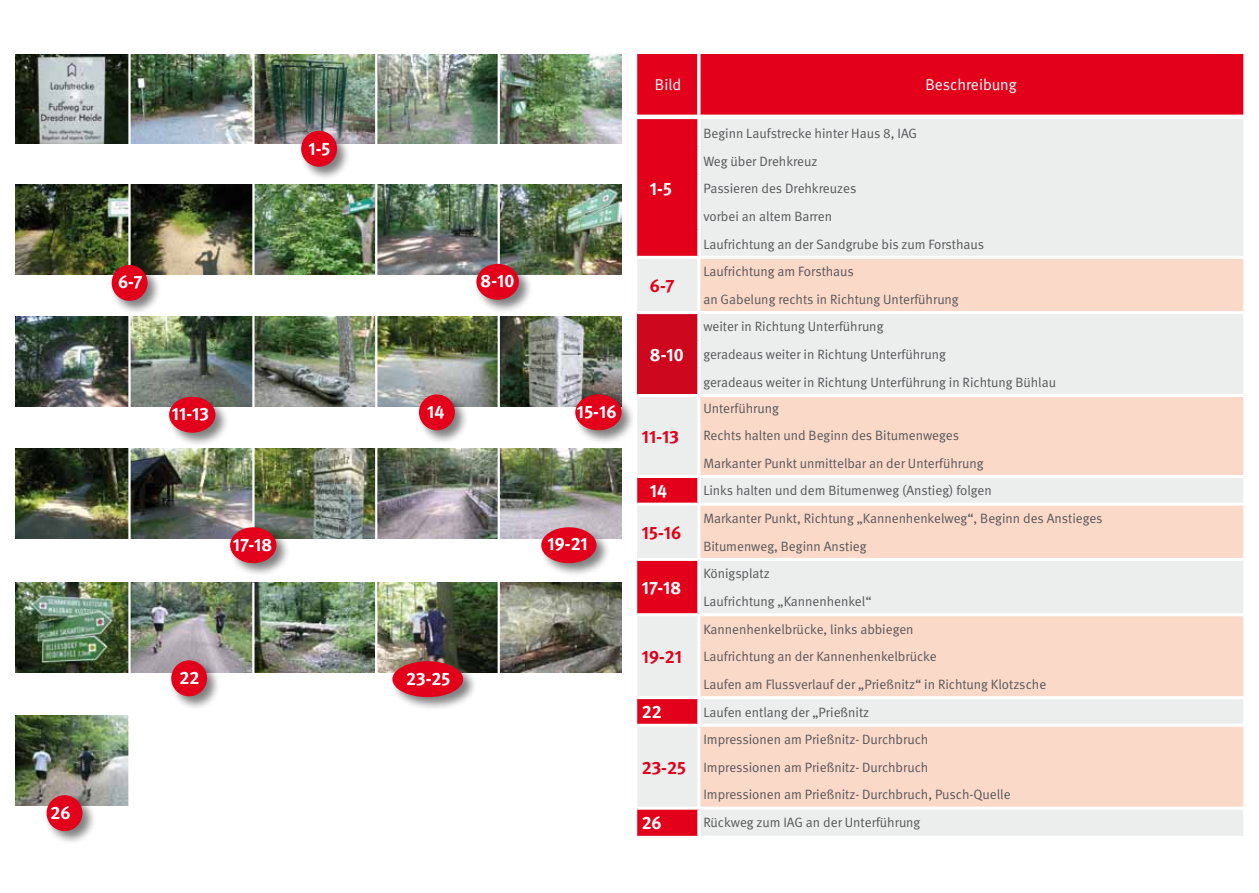
<style>
.page{position:relative;width:1259px;height:893px;background:#fff}
.page>*{position:absolute;margin:0;border:0;box-sizing:border-box;transform-origin:0 0}
.t1{font:700 18px "DGUV Meta";color:#fff}
.t2{font:700 18px "DGUV Meta";color:#e2001a}
.t3{font:15.75px "DGUV Meta";letter-spacing:-.005em;color:#fff}
.t4{font:13.5px/27.6px "DGUV Meta";color:#58585a}
</style>
<div class="page">
<img style="left:16px;top:185px;width:606px;height:89px">
<img style="left:16px;top:316px;width:606px;height:90px">
<img style="left:16px;top:54px;width:606px;height:90px">
<img style="left:16px;top:449px;width:606px;height:90px">
<img style="left:16px;top:583px;width:606px;height:89px">
<img style="left:16px;top:716px;width:112px;height:90px">
<hr style="left:128px;top:41px;width:3px;height:229px;background:#fff">
<hr style="left:252px;top:47px;width:2px;height:507px;background:#fff">
<hr style="left:375px;top:47px;width:2px;height:739px;background:#fff">
<hr style="left:497px;top:54px;width:3px;height:218px;background:#fff">
<svg style="left:637px;top:54px;width:606px;height:782px;background:#f0c6c3"></svg>
<hr style="left:697px;top:54px;width:3px;height:61px;background:#fff">
<hr style="left:637px;top:256px;width:62px;height:3px;background:#fff">
<hr style="left:637px;top:311px;width:62px;height:3px;background:#fff">
<hr style="left:637px;top:394px;width:62px;height:3px;background:#fff">
<hr style="left:637px;top:475px;width:62px;height:3px;background:#fff">
<hr style="left:637px;top:503px;width:62px;height:3px;background:#fff">
<hr style="left:637px;top:558px;width:62px;height:3px;background:#fff">
<hr style="left:637px;top:613px;width:62px;height:3px;background:#fff">
<hr style="left:637px;top:696px;width:62px;height:3px;background:#fff">
<hr style="left:637px;top:724px;width:62px;height:3px;background:#fff">
<hr style="left:637px;top:807px;width:62px;height:3px;background:#fff">
<hr style="left:697px;top:119px;width:3px;height:28px;background:#fff">
<hr style="left:697px;top:147px;width:3px;height:27px;background:#fff">
<hr style="left:697px;top:174px;width:3px;height:28px;background:#fff">
<hr style="left:697px;top:202px;width:3px;height:28px;background:#fff">
<hr style="left:697px;top:230px;width:3px;height:26px;background:#fff">
<hr style="left:699px;top:256px;width:544px;height:3px;background:#fff">
<hr style="left:697px;top:259px;width:3px;height:26px;background:#fff">
<hr style="left:697px;top:285px;width:3px;height:26px;background:#fff">
<hr style="left:699px;top:311px;width:544px;height:3px;background:#fff">
<hr style="left:697px;top:314px;width:3px;height:26px;background:#fff">
<hr style="left:697px;top:340px;width:3px;height:28px;background:#fff">
<hr style="left:697px;top:368px;width:3px;height:26px;background:#fff">
<hr style="left:699px;top:394px;width:544px;height:3px;background:#fff">
<hr style="left:697px;top:397px;width:3px;height:24px;background:#fff">
<hr style="left:697px;top:421px;width:3px;height:28px;background:#fff">
<hr style="left:697px;top:449px;width:3px;height:26px;background:#fff">
<hr style="left:699px;top:475px;width:544px;height:3px;background:#fff">
<hr style="left:697px;top:478px;width:3px;height:25px;background:#fff">
<hr style="left:699px;top:503px;width:544px;height:3px;background:#fff">
<hr style="left:697px;top:506px;width:3px;height:26px;background:#fff">
<hr style="left:697px;top:532px;width:3px;height:26px;background:#fff">
<hr style="left:699px;top:558px;width:544px;height:3px;background:#fff">
<hr style="left:697px;top:561px;width:3px;height:26px;background:#fff">
<hr style="left:697px;top:587px;width:3px;height:26px;background:#fff">
<hr style="left:699px;top:613px;width:544px;height:3px;background:#fff">
<hr style="left:697px;top:616px;width:3px;height:26px;background:#fff">
<hr style="left:697px;top:642px;width:3px;height:28px;background:#fff">
<hr style="left:697px;top:670px;width:3px;height:26px;background:#fff">
<hr style="left:699px;top:696px;width:544px;height:3px;background:#fff">
<hr style="left:697px;top:699px;width:3px;height:25px;background:#fff">
<hr style="left:699px;top:724px;width:544px;height:3px;background:#fff">
<hr style="left:697px;top:727px;width:3px;height:26px;background:#fff">
<hr style="left:697px;top:753px;width:3px;height:27px;background:#fff">
<hr style="left:697px;top:780px;width:3px;height:27px;background:#fff">
<hr style="left:699px;top:807px;width:544px;height:3px;background:#fff">
<hr style="left:697px;top:810px;width:3px;height:26px;background:#fff">
<div style="left:300px;top:129px;width:51px;height:52px;background:#000;opacity:.5"></div>
<div style="left:301px;top:131px;width:36px;height:36px;background:#e2001a;border-radius:50%"></div>
<div style="left:475px;top:262px;width:58px;height:52px;background:#000;opacity:.5"></div>
<div style="left:476px;top:264px;width:43px;height:36px;background:#e2001a;border-radius:50%"></div>
<div style="left:168px;top:395px;width:62px;height:52px;background:#000;opacity:.5"></div>
<div style="left:169px;top:397px;width:46px;height:36px;background:#e2001a;border-radius:50%"></div>
<div style="left:417px;top:393px;width:52px;height:52px;background:#000;opacity:.5"></div>
<div style="left:419px;top:394px;width:36px;height:36px;background:#e2001a;border-radius:50%"></div>
<div style="left:574px;top:392px;width:62px;height:53px;background:#000;opacity:.5"></div>
<div style="left:575px;top:394px;width:46px;height:36px;background:#e2001a;border-radius:50%"></div>
<div style="left:229px;top:525px;width:62px;height:53px;background:#000;opacity:.5"></div>
<div style="left:230px;top:527px;width:46px;height:36px;background:#e2001a;border-radius:50%"></div>
<div style="left:170px;top:659px;width:52px;height:52px;background:#000;opacity:.5"></div>
<div style="left:171px;top:660px;width:36px;height:36px;background:#e2001a;border-radius:50%"></div>
<div style="left:391px;top:659px;width:86px;height:53px;background:#000;opacity:.5"></div>
<div style="left:392px;top:661px;width:71px;height:36px;background:#e2001a;border-radius:50%"></div>
<div style="left:45px;top:794px;width:52px;height:51px;background:#000;opacity:.5"></div>
<div style="left:47px;top:795px;width:35px;height:36px;background:#e2001a;border-radius:50%"></div>
<div style="left:540px;top:525px;width:70px;height:53px;background:#000;opacity:.5"></div>
<div style="left:541px;top:527px;width:55px;height:36px;background:#e2001a;border-radius:50%"></div>
<div style="left:110px;top:263px;width:52px;height:52px;background:#000;opacity:.5"></div>
<div style="left:112px;top:265px;width:36px;height:36px;background:#e2001a;border-radius:50%"></div>
<hr style="left:252px;top:582px;width:2px;height:91px;background:#fff">
<hr style="left:128px;top:315px;width:3px;height:524px;background:#fff">
<hr style="left:497px;top:312px;width:3px;height:371px;background:#fff">
<h1 class="t1" style="left:51px;top:802px;width:22px">26</h1>
<h1 class="t1" style="left:118px;top:271px;width:26px">6-7</h1>
<h1 class="t1" style="left:308px;top:138px;width:23px">1-5</h1>
<h1 class="t1" style="left:480px;top:270px;width:35px">8-10</h1>
<h1 class="t1" style="left:172px;top:403px;width:39px">11-13</h1>
<h1 class="t1" style="left:427px;top:401px;width:19px">14</h1>
<h1 class="t1" style="left:577px;top:401px;width:41px">15-16</h1>
<h1 class="t1" style="left:233px;top:534px;width:41px">17-18</h1>
<h1 class="t1" style="left:179px;top:667px;width:22px">22</h1>
<h1 class="t1" style="left:406px;top:668px;width:46px">23-25</h1>
<h1 class="t1" style="left:547px;top:533px;width:42px">19-21</h1>
<p class="t3" style="left:655px;top:76px;width:28px">Bild</p>
<p class="t3" style="left:925px;top:76px;width:93px">Beschreibung</p>
<h1 class="t1" style="left:650px;top:178px;width:23px">1-5</h1>
<h1 class="t2" style="left:650px;top:275px;width:26px">6-7</h1>
<h1 class="t1" style="left:650px;top:344px;width:35px">8-10</h1>
<h1 class="t2" style="left:641px;top:426px;width:39px">11-13</h1>
<p class="t4" style="left:703px;top:120px;width:282px">Beginn Laufstrecke hinter Haus 8, IAG<br>Weg über Drehkreuz<br>Passieren des Drehkreuzes<br>vorbei an altem Barren<br>Laufrichtung an der Sandgrube bis zum Forsthaus</p>
<p class="t4" style="left:703px;top:258px;width:257px">Laufrichtung am Forsthaus<br>an Gabelung rechts in Richtung Unterführung</p>
<p class="t4" style="left:703px;top:313px;width:354px">weiter in Richtung Unterführung<br>geradeaus weiter in Richtung Unterführung<br>geradeaus weiter in Richtung Unterführung in Richtung Bühlau</p>
<p class="t4" style="left:703px;top:395px;width:282px;line-height:27.2px">Unterführung<br>Rechts halten und Beginn des Bitumenweges<br>Markanter Punkt unmittelbar an der Unterführung</p>
<h1 class="t1" style="left:650px;top:480px;width:19px">14</h1>
<p class="t4" style="left:703px;top:477px;width:290px">Links halten und dem Bitumenweg (Anstieg) folgen</p>
<h1 class="t2" style="left:641px;top:522px;width:41px">15-16</h1>
<p class="t4" style="left:703px;top:505px;width:401px">Markanter Punkt, Richtung „Kannenhenkelweg“, Beginn des Anstieges<br>Bitumenweg, Beginn Anstieg</p>
<h1 class="t1" style="left:641px;top:577px;width:41px">17-18</h1>
<h1 class="t2" style="left:641px;top:646px;width:42px">19-21</h1>
<p class="t4" style="left:703px;top:560px;width:170px">Königsplatz<br>Laufrichtung „Kannenhenkel“</p>
<p class="t4" style="left:703px;top:615px;width:344px">Kannenhenkelbrücke, links abbiegen<br>Laufrichtung an der Kannenhenkelbrücke<br>Laufen am Flussverlauf der „Prießnitz“ in Richtung Klotzsche</p>
<h1 class="t1" style="left:641px;top:701px;width:22px">22</h1>
<p class="t4" style="left:703px;top:698px;width:167px">Laufen entlang der „Prießnitz</p>
<h1 class="t2" style="left:641px;top:756px;width:46px">23-25</h1>
<p class="t4" style="left:703px;top:726px;width:309px">Impressionen am Prießnitz- Durchbruch<br>Impressionen am Prießnitz- Durchbruch<br>Impressionen am Prießnitz- Durchbruch, Pusch-Quelle</p>
<h1 class="t1" style="left:641px;top:812px;width:22px">26</h1>
<p class="t4" style="left:703px;top:809px;width:219px">Rückweg zum IAG an der Unterführung</p>
</div>
